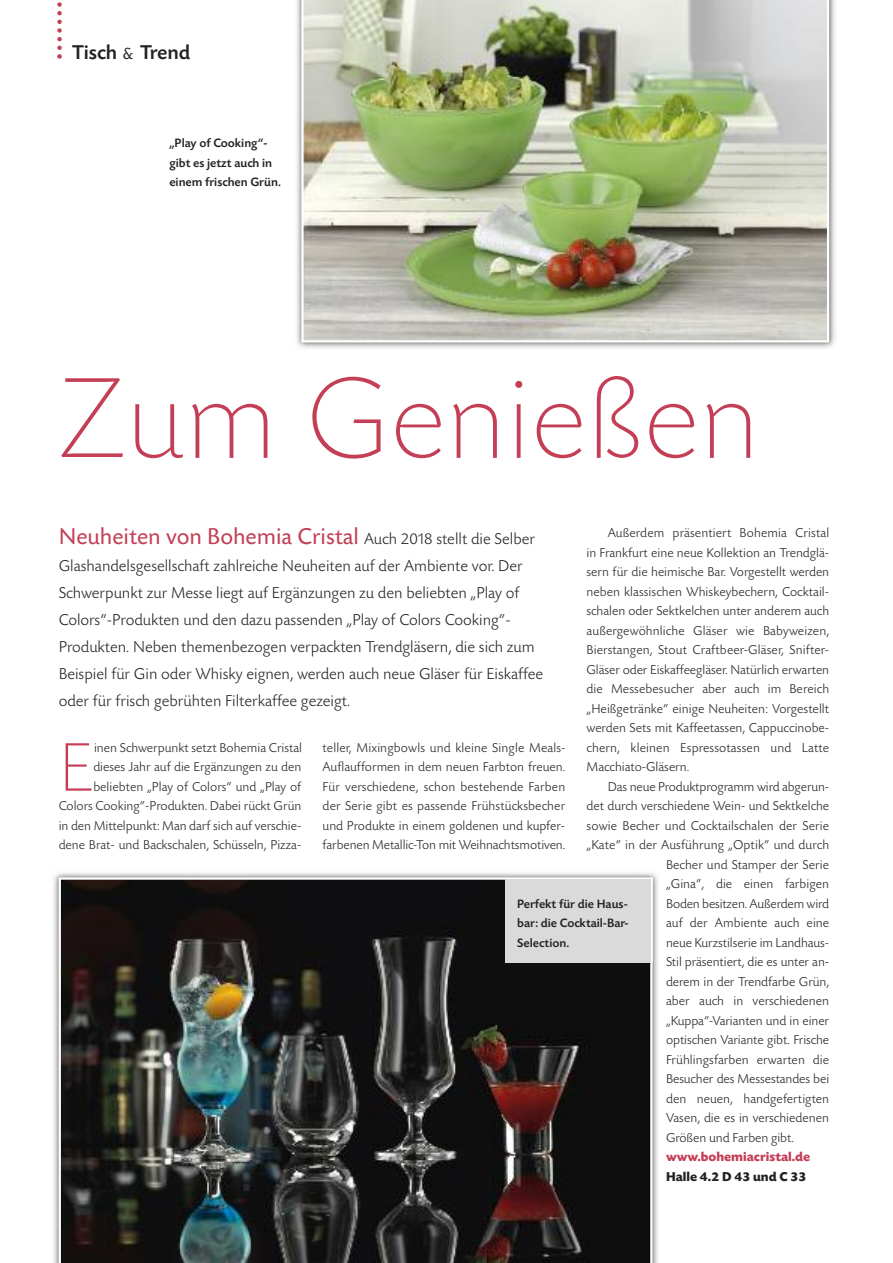
<style>
.page{position:relative;width:893px;height:1263px;background:#fff}
.page>*{position:absolute;margin:0;border:0;box-sizing:border-box;transform-origin:0 0}
.t1{font:300 expanded 120px "Today SB";color:#c43e55}
.t2{font:300 expanded 72.3px "Today SB";color:#c43e55}
.t3{font:24px "Today SB";color:#c43e55}
.t4{font:500 21px "Today SB";letter-spacing:-.01em;color:#222221}
.t5{font:300 16.5px/27px "Today SB";color:#222221}
.t6{font:300 13.5px/19.5px "Today SB";color:#222221;text-align:justify}
.t7{font:700 13.5px "Today SB";color:#c43e55}
.t8{font:700 13.5px "Today SB";color:#222221}
.t9{font:500 12.75px/19.5px "Today SB";color:#222221;text-align:justify}
.s1{font-family:"Courier";font-weight:400}
.s2{font-weight:300;font-size:16.5px;color:#222221}
</style>
<div class="page">
<svg style="left:57px;top:2px;width:5px;height:57px"></svg>
<img style="left:296px;top:0;width:540px;height:349px">
<img style="left:301px;top:0;width:528px;height:342px">
<img style="left:53px;top:872px;width:605px;height:391px">
<svg style="left:59px;top:877px;width:593px;height:386px;background:#292928"></svg>
<img style="left:652px;top:878px;width:1px;height:84px">
<svg style="left:505px;top:878px;width:147px;height:84px"></svg>
<div style="left:505px;top:880px;width:145px;height:82px;background:#dadada"></div>
<h3 class="t4" style="left:72px;top:39px;width:120px">Tisch <span class="s1">&amp;</span> Trend</h3>
<p class="t9" style="left:169px;top:133px;width:113px;text-align:left">„Play of Cooking“- gibt es jetzt auch in einem frischen Grün.</p>
<h1 class="t1" style="left:59px;top:345px;width:703px">Zum Genießen</h1>
<h3 class="t3" style="left:59px;top:521px;width:478px">Neuheiten von Bohemia Cristal <span class="s2">Auch 2018 stellt die Selber</span></h3>
<p class="t5" style="left:59px;top:551px;width:486px">Glashandelsgesellschaft zahlreiche Neuheiten auf der Ambiente vor. Der Schwerpunkt zur Messe liegt auf Ergänzungen zu den beliebten „Play of Colors“-Produkten und den dazu passenden „Play of Colors Cooking“- Produkten. Neben themenbezogen verpackten Trendgläsern, die sich zum Beispiel für Gin oder Whisky eignen, werden auch neue Gläser für Eiskaffee oder für frisch gebrühten Filterkaffee gezeigt.</p>
<p class="t6" style="left:586px;top:523px;width:244px;text-indent:21px">Außerdem präsentiert Bohemia Cristal in Frankfurt eine neue Kollektion an Trendglä&shy;sern für die heimische Bar. Vorgestellt werden neben klassischen Whiskeybechern, Cocktail&shy;schalen oder Sektkelchen unter anderem auch außergewöhnliche Gläser wie Babyweizen, Bierstangen, Stout Craftbeer-Gläser, Snifter-Gläser oder Eiskaffeegläser. Natürlich erwarten die Messebesucher aber auch im Bereich „Heißgetränke“ einige Neuheiten: Vorgestellt werden Sets mit Kaffeetassen, Cappuccinobe&shy;chern, kleinen Espressotassen und Latte Macchiato-Gläsern.</p>
<p class="t6" style="left:608px;top:776px;width:223px">Das neue Produktprogramm wird abgerun-</p>
<p class="t6" style="left:586px;top:796px;width:244px">det durch verschiedene Wein- und Sektkelche</p>
<p class="t6" style="left:586px;top:815px;width:244px">sowie Becher und Cocktailschalen der Serie</p>
<p class="t6" style="left:586px;top:835px;width:244px">„Kate“ in der Ausführung „Optik“ und durch</p>
<p class="t6" style="left:666px;top:854px;width:165px">Becher und Stamper der Serie</p>
<p class="t6" style="left:666px;top:874px;width:165px">„Gina“, die einen farbigen</p>
<p class="t6" style="left:666px;top:893px;width:165px">Boden besitzen. Außerdem wird</p>
<p class="t6" style="left:666px;top:913px;width:165px">auf der Ambiente auch eine</p>
<p class="t6" style="left:666px;top:932px;width:165px">neue Kurzstilserie im Landhaus-</p>
<p class="t6" style="left:666px;top:952px;width:165px">Stil präsentiert, die es unter an-</p>
<p class="t6" style="left:666px;top:971px;width:165px">derem in der Trendfarbe Grün,</p>
<p class="t6" style="left:666px;top:991px;width:165px">aber auch in verschiedenen</p>
<p class="t6" style="left:666px;top:1010px;width:165px">„Kuppa“-Varianten und in einer</p>
<p class="t6" style="left:666px;top:1030px;width:165px">optischen Variante gibt. Frische</p>
<p class="t6" style="left:666px;top:1049px;width:165px">Frühlingsfarben erwarten die</p>
<p class="t6" style="left:666px;top:1069px;width:165px">Besucher des Messestandes bei</p>
<p class="t6" style="left:666px;top:1088px;width:165px">den neuen, handgefertigten</p>
<p class="t6" style="left:666px;top:1108px;width:165px">Vasen, die es in verschiedenen</p>
<p class="t6" style="left:666px;top:1127px;width:129px">Größen und Farben gibt.</p>
<p class="t7" style="left:666px;top:1149px;width:146px">www.bohemiacristal.de</p>
<p class="t8" style="left:666px;top:1168px;width:142px">Halle 4.2 D 43 und C 33</p>
<p class="t6" style="left:59px;top:737px;width:245px;text-align:right">inen Schwerpunkt setzt Bohemia Cristal<br>dieses Jahr auf die Ergänzungen zu den beliebten „Play of Colors“ und „Play of Colors Cooking“-Produkten. Dabei rückt Grün in den Mittelpunkt: Man darf sich auf verschie&shy;dene Brat- und Backschalen, Schüsseln, Pizza-</p>
<p class="t6" style="left:323px;top:737px;width:244px">teller, Mixingbowls und kleine Single Meals-Auflaufformen in dem neuen Farbton freuen.<br>Für verschiedene, schon bestehende Farben der Serie gibt es passende Frühstücksbecher und Produkte in einem goldenen und kupfer&shy;farbenen Metallic-Ton mit Weihnachtsmotiven.</p>
<h2 class="t2" style="left:59px;top:723px;width:36px">E</h2>
<p class="t9" style="left:517px;top:893px;width:113px">Perfekt für die Haus&shy;bar: die Cocktail-Bar-Selection.</p>
</div>
